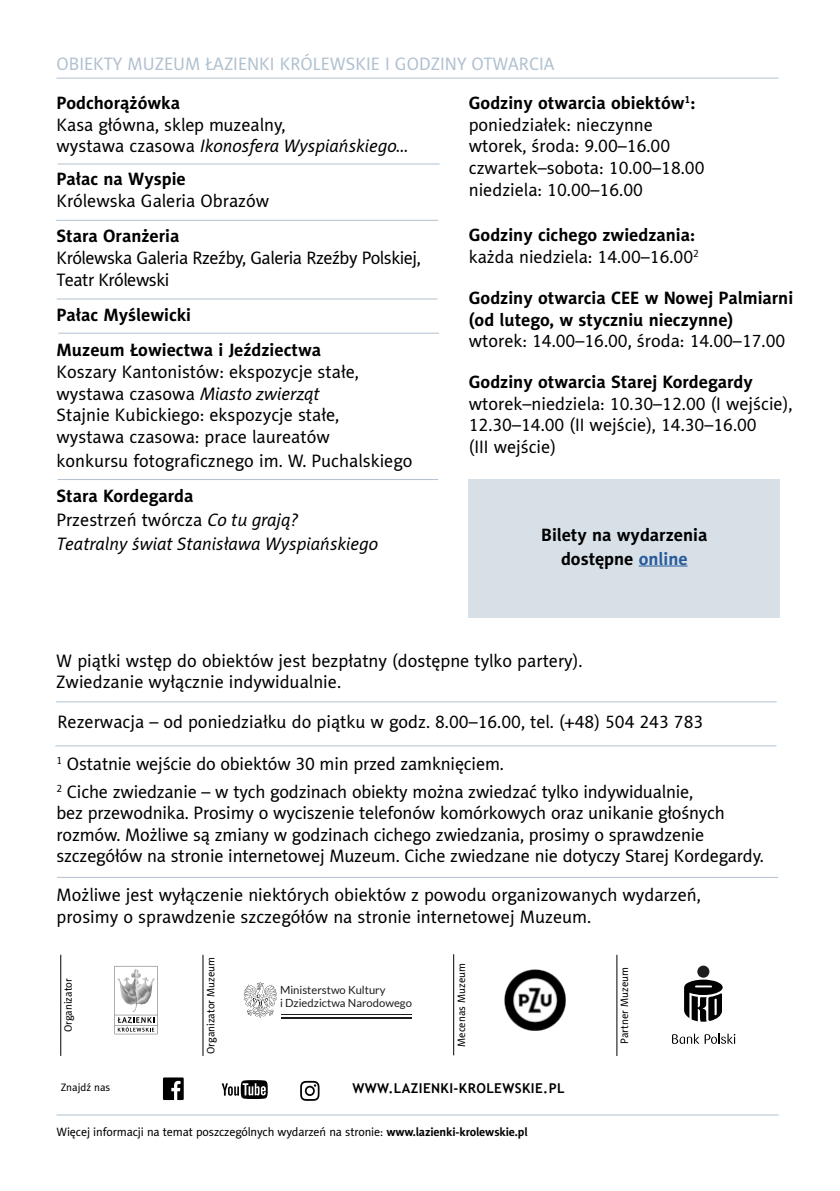
<style>
.page{position:relative;width:840px;height:1191px;background:#fff}
.page>*{position:absolute;margin:0;border:0;box-sizing:border-box;transform-origin:0 0}
.t1{font:18px/21.6px "Naomi Sans EFNTT";color:#000}
.t2{font:700 18px/35.4px "Naomi Sans EFNTT";color:#000}
.t3{font:italic 18px/24px "Naomi Sans EFNTT";color:#000}
.t4{font:18px/21.6px "Naomi Sans EFNTT";letter-spacing:-.025em;color:#000}
.t5{font:18px "Naomi Sans EFNTT";color:#b1c1d0}
.t6{font:700 13.6px "Trebuchet MS";letter-spacing:.03em;color:#000}
.t7{font:12px "Naomi Sans EFNTT";letter-spacing:-.01em;color:#000}
.t8{font:11.2px/12.6px "Lato";color:#1d1d1b}
.t9{font:10.8px "Naomi Sans EFNTT";color:#000}
.s1{font-style:italic}
.s2{font-weight:700;font-style:normal}
.s3{font-style:normal}
.s4{font-weight:700}
.s5{color:#275b9b}
</style>
<div class="page">
<div style="left:468px;top:480px;width:311px;height:138px;background:#d8e0e7"></div>
<hr style="left:56px;top:1114px;width:722px;height:1px;background:#b1c1d0">
<hr style="left:60px;top:954px;width:1px;height:102px;background:#000">
<hr style="left:202px;top:954px;width:1px;height:102px;background:#000">
<hr style="left:453px;top:954px;width:1px;height:101px;background:#000">
<hr style="left:616px;top:954px;width:1px;height:102px;background:#000">
<img style="left:504px;top:969px;width:61px;height:61px">
<svg style="left:163px;top:1077px;width:21px;height:23px"></svg>
<svg style="left:267px;top:1082px;width:1px;height:15px"></svg>
<svg style="left:221px;top:1080px;width:46px;height:18px"></svg>
<svg style="left:303px;top:1084px;width:17px;height:17px"></svg>
<svg style="left:300px;top:1080px;width:19px;height:20px"></svg>
<svg style="left:114px;top:966px;width:43px;height:68px"></svg>
<hr style="left:638px;top:565px;width:49px;height:1px;background:#275b9b">
<hr style="left:281px;top:1016px;width:130px;height:2px;background:#1d1d1b">
<hr style="left:281px;top:1014px;width:130px;height:1px;background:#1d1d1b">
<svg style="left:243px;top:982px;width:34px;height:36px"></svg>
<div style="left:697px;top:965px;width:12px;height:12px;background:#1d1e1c;border-radius:50%"></div>
<svg style="left:684px;top:979px;width:38px;height:42px"></svg>
<svg style="left:672px;top:1033px;width:63px;height:11px"></svg>
<hr style="left:56px;top:78px;width:722px;height:1px;background:#b1c1d0">
<hr style="left:58px;top:479px;width:380px;height:1px;background:#b1c1d0">
<hr style="left:58px;top:333px;width:380px;height:1px;background:#b1c1d0">
<hr style="left:57px;top:299px;width:380px;height:1px;background:#b1c1d0">
<hr style="left:58px;top:164px;width:381px;height:1px;background:#b1c1d0">
<hr style="left:56px;top:220px;width:382px;height:1px;background:#b1c1d0">
<hr style="left:56px;top:701px;width:720px;height:1px;background:#b1c1d0">
<hr style="left:55px;top:745px;width:721px;height:1px;background:#b1c1d0">
<hr style="left:57px;top:877px;width:720px;height:1px;background:#b1c1d0">
<p class="t5" style="left:56px;top:53px;width:499px">OBIEKTY MUZEUM ŁAZIENKI KRÓLEWSKIE I GODZINY OTWARCIA</p>
<p class="t2" style="left:56px;top:86px;width:125px">Podchorążówka</p>
<p class="t1" style="left:56px;top:114px;width:353px">Kasa główna, sklep muzealny,<br>wystawa czasowa <span class="s1">Ikonosfera Wyspiańskiego...</span></p>
<p class="t2" style="left:56px;top:162px;width:131px">Pałac na Wyspie</p>
<p class="t1" style="left:56px;top:190px;width:214px">Królewska Galeria Obrazów</p>
<p class="t2" style="left:56px;top:219px;width:124px">Stara Oranżeria</p>
<p class="t4" style="left:56px;top:247px;width:366px">Królewska Galeria Rzeźby, Galeria Rzeźby Polskiej,<br>Teatr Królewski</p>
<p class="t2" style="left:56px;top:297px;width:266px">Pałac Myślewicki<br>Muzeum Łowiectwa i Jeździectwa</p>
<p class="t1" style="left:56px;top:361px;width:304px">Koszary Kantonistów: ekspozycje stałe, wystawa czasowa <span class="s1">Miasto zwierząt </span>Stajnie Kubickiego: ekspozycje stałe, wystawa czasowa: prace laureatów</p>
<p class="t1" style="left:56px;top:449px;width:357px">konkursu fotograficznego im. W. Puchalskiego</p>
<p class="t3" style="left:56px;top:484px;width:323px"><span class="s2">Stara Kordegarda<br></span><span class="s3">Przestrzeń twórcza</span> Co tu grają?<br>Teatralny świat Stanisława Wyspiańskiego</p>
<p class="t1" style="left:468px;top:92px;width:237px"><span class="s4">Godziny otwarcia obiektów</span><sup>1</sup><span class="s4">: </span>poniedziałek: nieczynne wtorek, środa: 9.00–16.00 czwartek–sobota: 10.00–18.00 niedziela: 10.00–16.00</p>
<p class="t1" style="left:468px;top:224px;width:231px"><span class="s4">Godziny cichego zwiedzania: </span>każda niedziela: 14.00–16.00<sup>2</sup></p>
<p class="t2" style="left:468px;top:287px;width:326px;line-height:21.6px">Godziny otwarcia CEE w Nowej Palmiarni (od lutego, w styczniu nieczynne)</p>
<p class="t1" style="left:468px;top:330px;width:318px">wtorek: 14.00–16.00, środa: 14.00–17.00</p>
<p class="t2" style="left:468px;top:365px;width:285px">Godziny otwarcia Starej Kordegardy</p>
<p class="t1" style="left:468px;top:392px;width:325px">wtorek–niedziela: 10.30–12.00 (I wejście),<br>12.30–14.00 (II wejście), 14.30–16.00<br>(III wejście)</p>
<p class="t2" style="left:541px;top:523px;width:167px;line-height:24px;text-align:center">Bilety na wydarzenia dostępne <span class="s5">online</span></p>
<p class="t1" style="left:56px;top:649px;width:527px">W piątki wstęp do obiektów jest bezpłatny (dostępne tylko partery).<br>Zwiedzanie wyłącznie indywidualnie.</p>
<p class="t1" style="left:57px;top:711px;width:647px">Rezerwacja – od poniedziałku do piątku w godz. 8.00–16.00, tel. (+48) 504 243 783</p>
<p class="t1" style="left:56px;top:750px;width:638px;line-height:27.2px"><sup>1</sup> Ostatnie wejście do obiektów 30 min przed zamknięciem.<br><sup>2</sup> Ciche zwiedzanie – w tych godzinach obiekty można zwiedzać tylko indywidualnie,</p>
<p class="t1" style="left:56px;top:802px;width:708px">bez przewodnika. Prosimy o wyciszenie telefonów komórkowych oraz unikanie głośnych rozmów. Możliwe są zmiany w godzinach cichego zwiedzania, prosimy o sprawdzenie szczegółów na stronie internetowej Muzeum. Ciche zwiedzane nie dotyczy Starej Kordegardy.</p>
<p class="t1" style="left:56px;top:884px;width:645px">Możliwe jest wyłączenie niektórych obiektów z powodu organizowanych wydarzeń, prosimy o sprawdzenie szczegółów na stronie internetowej Muzeum.</p>
<p class="t9" style="left:61px;top:1032px;width:56px;rotate:-90deg">Organizator</p>
<p class="t9" style="left:204px;top:1054px;width:99px;rotate:-90deg">Organizator Muzeum</p>
<p class="t9" style="left:454px;top:1046px;width:85px;rotate:-90deg">Mecenas Muzeum</p>
<p class="t9" style="left:617px;top:1043px;width:78px;rotate:-90deg">Partner Muzeum</p>
<p class="t8" style="left:280px;top:984px;width:133px">Ministerstwo Kultury<br>i Dziedzictwa Narodowego</p>
<p class="t9" style="left:61px;top:1080px;width:51px">Znajdź nas</p>
<p class="t6" style="left:352px;top:1079px;width:213px">WWW.LAZIENKI-KROLEWSKIE.PL</p>
<p class="t7" style="left:56px;top:1124px;width:472px">Więcej informacji na temat poszczególnych wydarzeń na stronie: <span class="s4">www.lazienki-krolewskie.pl</span></p>
</div>
